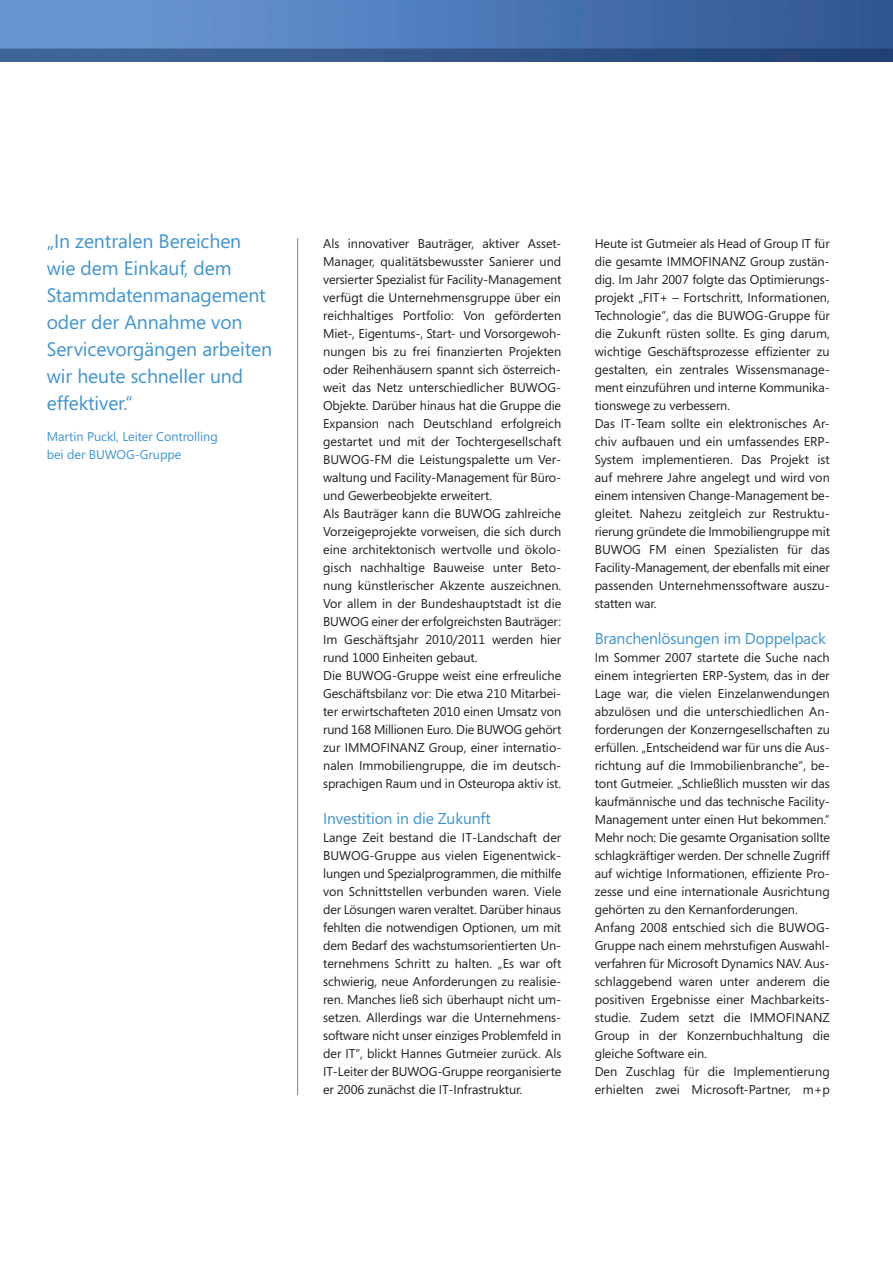
<style>
.page{position:relative;width:893px;height:1263px;background:#fff}
.page>*{position:absolute;margin:0;border:0;box-sizing:border-box;transform-origin:0 0}
.t1{font:19.5px/27px "Segoe";letter-spacing:-.005em;color:#4194d0}
.t2{font:15.75px "Segoe";letter-spacing:-.01em;color:#4194d0}
.t3{font:12.75px/18px "Segoe";letter-spacing:-.005em;color:#231f20}
.t4{font:12.75px/18px "Segoe";letter-spacing:-.005em;color:#4194d0}
</style>
<div class="page">
<img style="left:0;top:0;width:893px;height:61px">
<hr style="left:297px;top:238px;width:1px;height:857px;background:#4194d0">
<h1 class="t1" style="left:47px;top:230px;width:227px">„In zentralen Bereichen wie dem Einkauf, dem<br>Stammdatenmanagement oder der Annahme von<br>Servicevorgängen arbeiten wir heute schneller und effektiver.“</h1>
<p class="t4" style="left:47px;top:429px;width:173px">Martin Puckl, Leiter Controlling bei der BUWOG-Gruppe</p>
<p class="t3" style="left:323px;top:236px;width:240px">Als innovativer Bauträger, aktiver Asset-Manager, qualitätsbewusster Sanierer und versierter Spezialist für Facility-Management verfügt die Unternehmensgruppe über ein reichhaltiges Portfolio: Von geförderten Miet-, Eigentums-, Start- und Vorsorgewoh&shy;nungen bis zu frei finanzierten Projekten oder Reihenhäusern spannt sich österreich&shy;weit das Netz unterschiedlicher BUWOG-Objekte. Darüber hinaus hat die Gruppe die Expansion nach Deutschland erfolgreich gestartet und mit der Tochtergesellschaft BUWOG-FM die Leistungspalette um Ver&shy;waltung und Facility-Management für Büro&shy;und Gewerbeobjekte erweitert.<br>Als Bauträger kann die BUWOG zahlreiche Vorzeigeprojekte vorweisen, die sich durch eine architektonisch wertvolle und ökolo&shy;gisch nachhaltige Bauweise unter Beto&shy;nung künstlerischer Akzente auszeichnen.<br>Vor allem in der Bundeshauptstadt ist die BUWOG einer der erfolgreichsten Bauträger:<br>Im Geschäftsjahr 2010/2011 werden hier rund 1000 Einheiten gebaut.<br>Die BUWOG-Gruppe weist eine erfreuliche Geschäftsbilanz vor: Die etwa 210 Mitarbei&shy;ter erwirtschafteten 2010 einen Umsatz von rund 168 Millionen Euro. Die BUWOG gehört zur IMMOFINANZ Group, einer internatio&shy;nalen Immobiliengruppe, die im deutsch&shy;sprachigen Raum und in Osteuropa aktiv ist.</p>
<p class="t2" style="left:323px;top:813px;width:169px">Investition in die Zukunft</p>
<p class="t3" style="left:323px;top:830px;width:240px;text-align:justify">Lange Zeit bestand die IT-Landschaft der BUWOG-Gruppe aus vielen Eigenentwick&shy;lungen und Spezialprogrammen, die mithilfe von Schnittstellen verbunden waren. Viele der Lösungen waren veraltet. Darüber hinaus fehlten die notwendigen Optionen, um mit dem Bedarf des wachstumsorientierten Un&shy;ternehmens Schritt zu halten. „Es war oft schwierig, neue Anforderungen zu realisie&shy;ren. Manches ließ sich überhaupt nicht um&shy;setzen. Allerdings war die Unternehmens&shy;software nicht unser einziges Problemfeld in der IT“, blickt Hannes Gutmeier zurück. Als IT-Leiter der BUWOG-Gruppe reorganisierte er 2006 zunächst die IT-Infrastruktur.</p>
<p class="t3" style="left:595px;top:236px;width:237px">Heute ist Gutmeier als Head of Group IT für die gesamte IMMOFINANZ Group zustän&shy;dig. Im Jahr 2007 folgte das Optimierungs&shy;projekt „FIT+ – Fortschritt, Informationen, Technologie“, das die BUWOG-Gruppe für die Zukunft rüsten sollte. Es ging darum, wichtige Geschäftsprozesse effizienter zu gestalten, ein zentrales Wissensmanage&shy;ment einzuführen und interne Kommunika&shy;tionswege zu verbessern.<br>Das IT-Team sollte ein elektronisches Ar&shy;chiv aufbauen und ein umfassendes ERP-System implementieren. Das Projekt ist auf mehrere Jahre angelegt und wird von einem intensiven Change-Management be&shy;gleitet. Nahezu zeitgleich zur Restruktu&shy;rierung gründete die Immobiliengruppe mit BUWOG FM einen Spezialisten für das Facility-Management, der ebenfalls mit einer passenden Unternehmenssoftware auszu&shy;statten war.</p>
<p class="t2" style="left:595px;top:633px;width:233px">Branchenlösungen im Doppelpack</p>
<p class="t3" style="left:595px;top:650px;width:237px">Im Sommer 2007 startete die Suche nach einem integrierten ERP-System, das in der Lage war, die vielen Einzelanwendungen abzulösen und die unterschiedlichen An&shy;forderungen der Konzerngesellschaften zu erfüllen. „Entscheidend war für uns die Aus&shy;richtung auf die Immobilienbranche“, be&shy;tont Gutmeier. „Schließlich mussten wir das kaufmännische und das technische Facility-Management unter einen Hut bekommen.“ Mehr noch: Die gesamte Organisation sollte schlagkräftiger werden. Der schnelle Zugriff auf wichtige Informationen, effiziente Pro&shy;zesse und eine internationale Ausrichtung gehörten zu den Kernanforderungen.<br>Anfang 2008 entschied sich die BUWOG-Gruppe nach einem mehrstufigen Auswahl&shy;verfahren für Microsoft Dynamics NAV. Aus&shy;schlaggebend waren unter anderem die positiven Ergebnisse einer Machbarkeits&shy;studie. Zudem setzt die IMMOFINANZ Group in der Konzernbuchhaltung die gleiche Software ein.<br>Den Zuschlag für die Implementierung erhielten zwei Microsoft-Partner, m+p</p>
</div>
